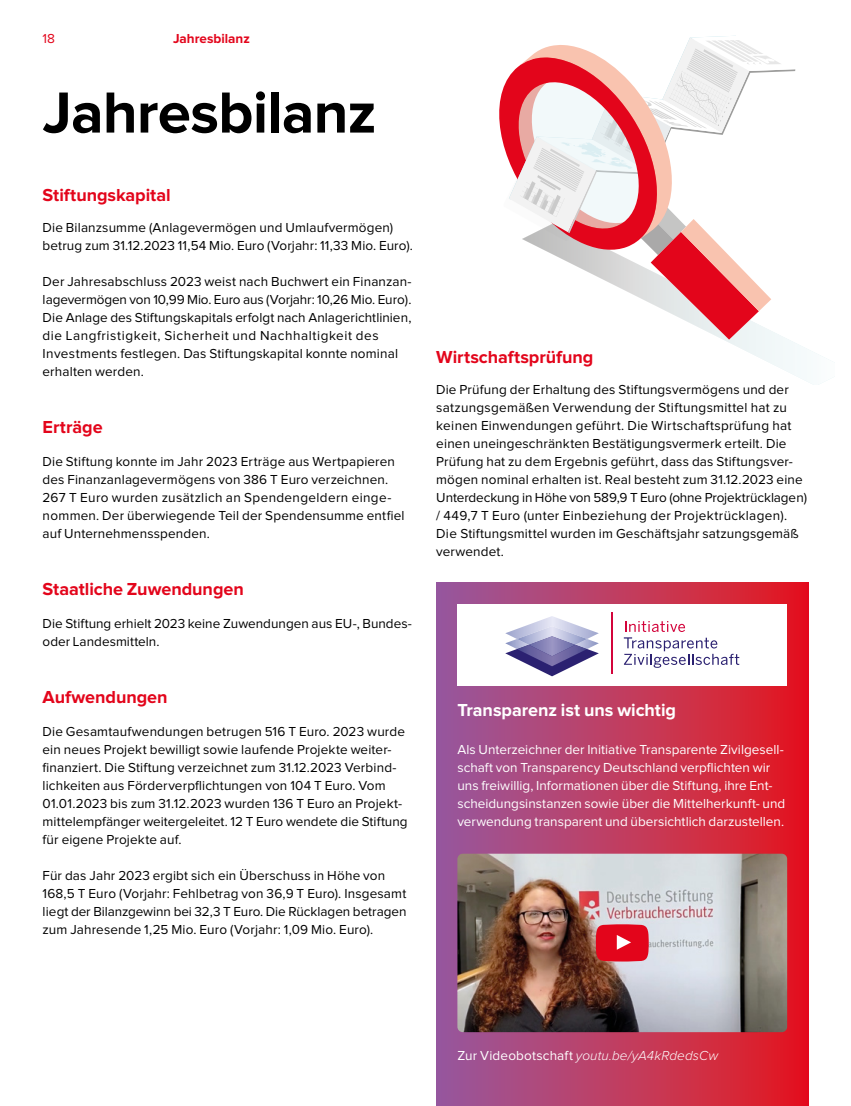
<style>
.page{position:relative;width:851px;height:1106px;background:#fff}
.page>*{position:absolute;margin:0;border:0;box-sizing:border-box;transform-origin:0 0}
.t1{font:700 60px "Proxima Nova";letter-spacing:-.015em;color:#000}
.t2{font:700 18px "Proxima Nova";color:#e3051b}
.t3{font:700 18px "Proxima Nova";letter-spacing:-.005em;color:#fff}
.t4{font:13.5px/18px "Proxima Nova";letter-spacing:.01em;color:#000}
.t5{font:13.5px/18px "Proxima Nova";color:#fff}
.t6{font:italic 300 13.5px "Proxima Nova";letter-spacing:.005em;color:#fff}
.t7{font:700 13.5px "Proxima Nova";color:#e3051b}
.t8{font:13.5px "Proxima Nova";color:#e3051b}
.s1{font-weight:400;font-style:normal}
</style>
<div class="page">
<svg style="left:436px;top:583px;width:372px;height:523px;background:#be3a5f"></svg>
<svg style="left:723px;top:339px;width:110px;height:46px"></svg>
<svg style="left:499px;top:36px;width:296px;height:303px"></svg>
<div style="left:457px;top:604px;width:330px;height:81px;background:#fff"></div>
<svg style="left:505px;top:616px;width:93px;height:60px"></svg>
<img style="left:517px;top:626px;width:70px;height:18px">
<img style="left:528px;top:636px;width:47px;height:20px">
<svg style="left:623px;top:621px;width:116px;height:47px"></svg>
<hr style="left:611px;top:613px;width:2px;height:61px;background:#d3043b">
<img style="left:457px;top:853px;width:330px;height:179px">
<svg style="left:595px;top:924px;width:53px;height:37px;background:#e21d30"></svg>
<p class="t8" style="left:43px;top:32px;width:14px">18</p>
<p class="t7" style="left:173px;top:32px;width:78px">Jahresbilanz</p>
<h1 class="t1" style="left:43px;top:85px;width:335px">Jahresbilanz</h1>
<h2 class="t2" style="left:43px;top:187px;width:130px">Stiftungskapital</h2>
<p class="t4" style="left:43px;top:219px;width:372px">Die Bilanzsumme (Anlagevermögen und Umlaufvermögen) betrug zum 31.12.2023 11,54 Mio. Euro (Vorjahr: 11,33 Mio. Euro).</p>
<p class="t4" style="left:43px;top:273px;width:370px">Der Jahresabschluss 2023 weist nach Buchwert ein Finanzan&shy;lagevermögen von 10,99 Mio. Euro aus (Vorjahr: 10,26 Mio. Euro).<br>Die Anlage des Stiftungskapitals erfolgt nach Anlagerichtlinien, die Langfristigkeit, Sicherheit und Nachhaltigkeit des Investments festlegen. Das Stiftungskapital konnte nominal erhalten werden.</p>
<h2 class="t2" style="left:43px;top:419px;width:62px">Erträge</h2>
<p class="t4" style="left:43px;top:453px;width:363px">Die Stiftung konnte im Jahr 2023 Erträge aus Wertpapieren des Finanzanlagevermögens von 386 T Euro verzeichnen.<br>267 T Euro wurden zusätzlich an Spendengeldern einge&shy;nommen. Der überwiegende Teil der Spendensumme entfiel auf Unternehmensspenden.</p>
<h2 class="t2" style="left:43px;top:581px;width:203px">Staatliche Zuwendungen</h2>
<p class="t4" style="left:43px;top:615px;width:371px">Die Stiftung erhielt 2023 keine Zuwendungen aus EU-, Bundes&shy;oder Landesmitteln.</p>
<h2 class="t2" style="left:43px;top:689px;width:127px">Aufwendungen</h2>
<p class="t4" style="left:43px;top:723px;width:366px">Die Gesamtaufwendungen betrugen 516 T Euro. 2023 wurde ein neues Projekt bewilligt sowie laufende Projekte weiter&shy;finanziert. Die Stiftung verzeichnet zum 31.12.2023 Verbind&shy;lichkeiten aus Förderverpflichtungen von 104 T Euro. Vom 01.01.2023 bis zum 31.12.2023 wurden 136 T Euro an Projekt&shy;mittelempfänger weitergeleitet. 12 T Euro wendete die Stiftung für eigene Projekte auf.</p>
<p class="t4" style="left:43px;top:867px;width:365px">Für das Jahr 2023 ergibt sich ein Überschuss in Höhe von 168,5 T Euro (Vorjahr: Fehlbetrag von 36,9 T Euro). Insgesamt liegt der Bilanzgewinn bei 32,3 T Euro. Die Rücklagen betragen zum Jahresende 1,25 Mio. Euro (Vorjahr: 1,09 Mio. Euro).</p>
<h2 class="t2" style="left:436px;top:349px;width:159px">Wirtschaftsprüfung</h2>
<p class="t4" style="left:436px;top:381px;width:372px">Die Prüfung der Erhaltung des Stiftungsvermögens und der satzungsgemäßen Verwendung der Stiftungsmittel hat zu keinen Einwendungen geführt. Die Wirtschaftsprüfung hat einen uneingeschränkten Bestätigungsvermerk erteilt. Die Prüfung hat zu dem Ergebnis geführt, dass das Stiftungsver&shy;mögen nominal erhalten ist. Real besteht zum 31.12.2023 eine Unterdeckung in Höhe von 589,9 T Euro (ohne Projektrücklagen) / 449,7 T Euro (unter Einbeziehung der Projektrücklagen).<br>Die Stiftungsmittel wurden im Geschäftsjahr satzungsgemäß verwendet.</p>
<h2 class="t3" style="left:457px;top:702px;width:220px">Transparenz ist uns wichtig</h2>
<p class="t5" style="left:457px;top:741px;width:329px">Als Unterzeichner der Initiative Transparente Zivilgesell&shy;schaft von Transparency Deutschland verpflichten wir uns freiwillig, Informationen über die Stiftung, ihre Ent&shy;scheidungsinstanzen sowie über die Mittelherkunft- und verwendung transparent und übersichtlich darzustellen.</p>
<p class="t6" style="left:457px;top:1049px;width:262px"><span class="s1">Zur Videobotschaft</span> youtu.be/yA4kRdedsCw</p>
</div>
